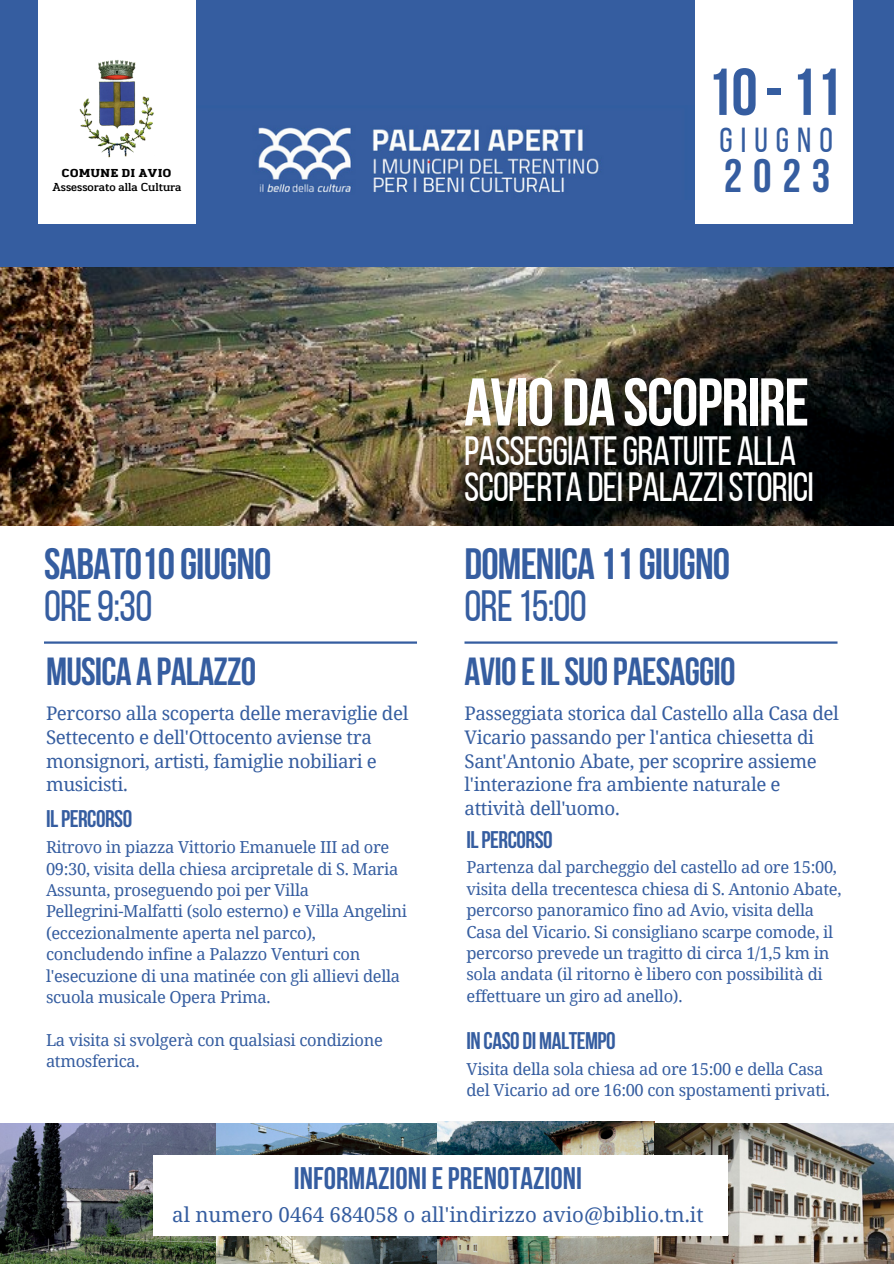
<style>
.page{position:relative;width:894px;height:1264px;background:#fff}
.page>*{position:absolute;margin:0;border:0;box-sizing:border-box;transform-origin:0 0}
.t1{font:700 67.35px "Bebas Neue";letter-spacing:-.02em;color:#fff}
.t2{font:700 66.15px "Bebas Neue";color:#355da0}
.t3{font:700 46.65px "Bebas Neue";color:#355da0}
.t4{font:700 43.65px "Bebas Neue";letter-spacing:-.02em;color:#355da0}
.t5{font:43.65px "Bebas Neue";letter-spacing:-.02em;color:#355da0}
.t6{font:40.8px/35.4px "Bebas Neue";letter-spacing:-.02em;color:#fff}
.t7{font:700 39px "Bebas Neue";letter-spacing:-.02em;color:#355da0}
.t8{font:34.65px "Bebas Neue";letter-spacing:.23em;color:#355da0}
.t9{font:700 31.05px "Bebas Neue";color:#355da0}
.t10{font:700 24px "Bebas Neue";letter-spacing:-.02em;color:#355da0}
.t11{font:20.4px "Noto Serif";color:#355da0}
.t12{font:18.75px/23.7px "Noto Serif";letter-spacing:-.02em;color:#355da0}
.t13{font:16.5px/21.5px "Noto Serif";letter-spacing:-.02em;color:#355da0}
.t14{font:11.25px "RTL Jannah Medium";color:#000}
.t15{font:11.1px "RTL Jannah Black";color:#000}
</style>
<div class="page">
<img style="left:0;top:266px;width:893px;height:259px">
<div style="left:0;top:0;width:893px;height:266px;background:#355da0"></div>
<img style="left:195px;top:106px;width:404px;height:93px">
<div style="left:38px;top:0;width:157px;height:223px;background:#fff"></div>
<img style="left:79px;top:60px;width:75px;height:97px">
<div style="left:695px;top:0;width:157px;height:223px;background:#fff"></div>
<img style="left:0;top:1123px;width:438px;height:140px">
<img style="left:438px;top:1121px;width:216px;height:142px">
<img style="left:654px;top:1123px;width:239px;height:140px">
<div style="left:153px;top:1155px;width:574px;height:80px;background:#fff"></div>
<hr style="left:464px;top:641px;width:373px;height:2px;background:#355da0">
<hr style="left:44px;top:641px;width:373px;height:2px;background:#355da0">
<p class="t15" style="left:62px;top:166px;width:111px">COMUNE DI AVIO</p>
<p class="t14" style="left:53px;top:180px;width:130px">Assessorato alla Cultura</p>
<p class="t2" style="left:706px;top:65px;width:137px">10-11</p>
<p class="t8" style="left:719px;top:126px;width:115px">GIUGNO</p>
<p class="t3" style="left:723px;top:156px;width:108px">2023</p>
<p class="t4" style="left:44px;top:546px;width:229px">SABATO10GIUGNO</p>
<p class="t5" style="left:44px;top:588px;width:110px">ORE9:30</p>
<p class="t7" style="left:46px;top:656px;width:212px">MUSICA A PALAZZO</p>
<p class="t12" style="left:46px;top:701px;width:364px">Percorso alla scoperta delle meraviglie del Settecento e dell'Ottocento aviense tra monsignori, artisti, famiglie nobiliari e musicisti.</p>
<p class="t10" style="left:46px;top:809px;width:88px">ILPERCORSO</p>
<p class="t13" style="left:46px;top:836px;width:354px">Ritrovo in piazza Vittorio Emanuele III ad ore<br>09:30, visita della chiesa arcipretale di S. Maria<br>Assunta, proseguendo poi per Villa</p>
<p class="t13" style="left:46px;top:900px;width:362px">Pellegrini-Malfatti (solo esterno) e Villa Angelini (eccezionalmente aperta nel parco),</p>
<p class="t13" style="left:46px;top:943px;width:355px">concludendo infine a Palazzo Venturi con l'esecuzione di una matinée con gli allievi della scuola musicale Opera Prima.</p>
<p class="t13" style="left:46px;top:1028px;width:338px">La visita si svolgerà con qualsiasi condizione atmosferica.</p>
<p class="t1" style="left:464px;top:375px;width:346px">AVIO DA SCOPRIRE</p>
<p class="t6" style="left:464px;top:437px;width:351px">PASSEGGIATEGRATUITE ALLA<br>SCOPERTA DEIPALAZZISTORICI</p>
<p class="t4" style="left:464px;top:546px;width:267px">DOMENICA 11GIUGNO</p>
<p class="t5" style="left:464px;top:588px;width:124px">ORE15:00</p>
<p class="t7" style="left:464px;top:656px;width:272px">AVIOEILSUOPAESAGGIO</p>
<p class="t12" style="left:464px;top:701px;width:376px">Passeggiata storica dal Castello alla Casa del Vicario passando per l'antica chiesetta di Sant'Antonio Abate, per scoprire assieme l'interazione fra ambiente naturale e attività dell'uomo.</p>
<p class="t10" style="left:466px;top:829px;width:88px">ILPERCORSO</p>
<p class="t13" style="left:466px;top:856px;width:376px">Partenza dal parcheggio del castello ad ore 15:00, visita della trecentesca chiesa di S. Antonio Abate, percorso panoramico fino ad Avio, visita della Casa del Vicario. Si consigliano scarpe comode, il percorso prevede un tragitto di circa 1/1,5 km in sola andata (il ritorno è libero con possibilità di effettuare un giro ad anello).</p>
<p class="t10" style="left:466px;top:1031px;width:151px">IN CASO DIMALTEMPO</p>
<p class="t13" style="left:466px;top:1057px;width:365px">Visita della sola chiesa ad ore 15:00 e della Casa del Vicario ad ore 16:00 con spostamenti privati.</p>
<p class="t9" style="left:294px;top:1165px;width:289px">INFORMAZIONI EPRENOTAZIONI</p>
<p class="t11" style="left:172px;top:1200px;width:532px">al numero 0464 684058 o all'indirizzo avio@biblio.tn.it</p>
</div>
